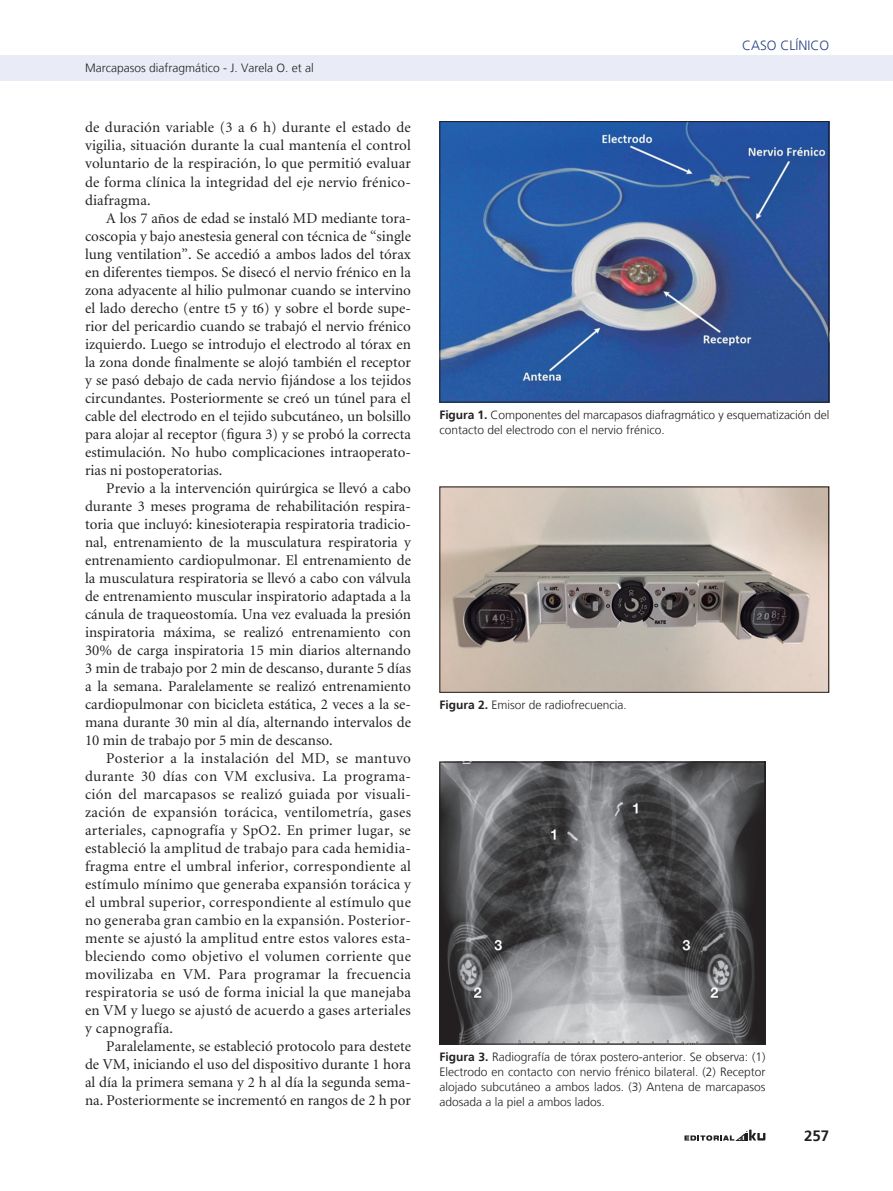
<style>
.page{position:relative;width:893px;height:1191px;background:#fff}
.page>*{position:absolute;margin:0;border:0;box-sizing:border-box;transform-origin:0 0}
.t1{font:15px/18px "Minion";color:#231f20;text-align:justify}
.t2{font:700 15px "Frutiger LT";color:#231f20}
.t3{font:300 13.5px "Frutiger LT";color:#2a4282}
.t4{font:300 12px/15px "Frutiger LT";color:#231f20;text-align:justify}
.s1{font-weight:700}
</style>
<div class="page">
<svg style="left:684px;top:1129px;width:81px;height:11px"></svg>
<div style="left:0;top:55px;width:893px;height:26px;background:#e9ecf6"></div>
<img style="left:441px;top:123px;width:386px;height:277px">
<div style="left:439px;top:121px;width:390px;height:281px;border:1px solid #231f20"></div>
<img style="left:441px;top:763px;width:322px;height:279px">
<div style="left:439px;top:761px;width:326px;height:283px;border:1px solid #231f20"></div>
<img style="left:441px;top:488px;width:386px;height:202px">
<p class="t4" style="left:85px;top:61px;width:230px">Marcapasos diafragmático - J. Varela O. et al</p>
<p class="t3" style="left:742px;top:38px;width:19px">Caso</p>
<p class="t3" style="left:780px;top:38px;width:35px">Clínico</p>
<p class="t1" style="left:85px;top:119px;width:327px">de duración variable (3 a 6 h) durante el estado de vigilia, situación durante la cual mantenía el control voluntario de la respiración, lo que permitió evaluar de forma clínica la integridad del eje nervio frénico&shy;diafragma.</p>
<p class="t1" style="left:85px;top:209px;width:327px;text-indent:21px">A los 7 años de edad se instaló MD mediante tora&shy;coscopia y bajo anestesia general con técnica de “single lung ventilation”. Se accedió a ambos lados del tórax en diferentes tiempos. Se disecó el nervio frénico en la zona adyacente al hilio pulmonar cuando se intervino el lado derecho (entre t5 y t6) y sobre el borde supe&shy;rior del pericardio cuando se trabajó el nervio frénico izquierdo. Luego se introdujo el electrodo al tórax en la zona donde finalmente se alojó también el receptor y se pasó debajo de cada nervio fijándose a los tejidos circundantes. Posteriormente se creó un túnel para el cable del electrodo en el tejido subcutáneo, un bolsillo para alojar al receptor (figura 3) y se probó la correcta estimulación. No hubo complicaciones intraoperato&shy;rias ni postoperatorias.</p>
<p class="t1" style="left:85px;top:479px;width:327px;text-indent:21px">Previo a la intervención quirúrgica se llevó a cabo durante 3 meses programa de rehabilitación respira&shy;toria que incluyó: kinesioterapia respiratoria tradicio&shy;nal, entrenamiento de la musculatura respiratoria y entrenamiento cardiopulmonar. El entrenamiento de la musculatura respiratoria se llevó a cabo con válvula de entrenamiento muscular inspiratorio adaptada a la cánula de traqueostomía. Una vez evaluada la presión inspiratoria máxima, se realizó entrenamiento con 30% de carga inspiratoria 15 min diarios alternando 3 min de trabajo por 2 min de descanso, durante 5 días a la semana. Paralelamente se realizó entrenamiento cardiopulmonar con bicicleta estática, 2 veces a la se&shy;mana durante 30 min al día, alternando intervalos de 10 min de trabajo por 5 min de descanso.</p>
<p class="t1" style="left:85px;top:749px;width:327px;text-indent:21px">Posterior a la instalación del MD, se mantuvo durante 30 días con VM exclusiva. La programa&shy;ción del marcapasos se realizó guiada por visuali&shy;zación de expansión torácica, ventilometría, gases arteriales, capnografía y SpO2. En primer lugar, se estableció la amplitud de trabajo para cada hemidia&shy;fragma entre el umbral inferior, correspondiente al estímulo mínimo que generaba expansión torácica y el umbral superior, correspondiente al estímulo que no generaba gran cambio en la expansión. Posterior&shy;mente se ajustó la amplitud entre estos valores esta&shy;bleciendo como objetivo el volumen corriente que movilizaba en VM. Para programar la frecuencia respiratoria se usó de forma inicial la que manejaba en VM y luego se ajustó de acuerdo a gases arteriales y capnografía.</p>
<p class="t1" style="left:85px;top:1037px;width:327px;text-indent:21px">Paralelamente, se estableció protocolo para destete de VM, iniciando el uso del dispositivo durante 1 hora al día la primera semana y 2 h al día la segunda sema&shy;na. Posteriormente se incrementó en rangos de 2 h por</p>
<p class="t4" style="left:439px;top:1049px;width:327px"><span class="s1">Figura 3.</span> Radiografía de tórax postero-anterior. Se observa: (1)<br>Electrodo en contacto con nervio frénico bilateral. (2) Receptor alojado subcutáneo a ambos lados. (3) Antena de marcapasos adosada a la piel a ambos lados.</p>
<p class="t4" style="left:439px;top:407px;width:391px"><span class="s1">Figura 1.</span> Componentes del marcapasos diafragmático y esquematización del contacto del electrodo con el nervio frénico.</p>
<p class="t4" style="left:439px;top:697px;width:189px"><span class="s1">Figura 2.</span> Emisor de radiofrecuencia.</p>
<p class="t2" style="left:804px;top:1127px;width:27px">257</p>
</div>
